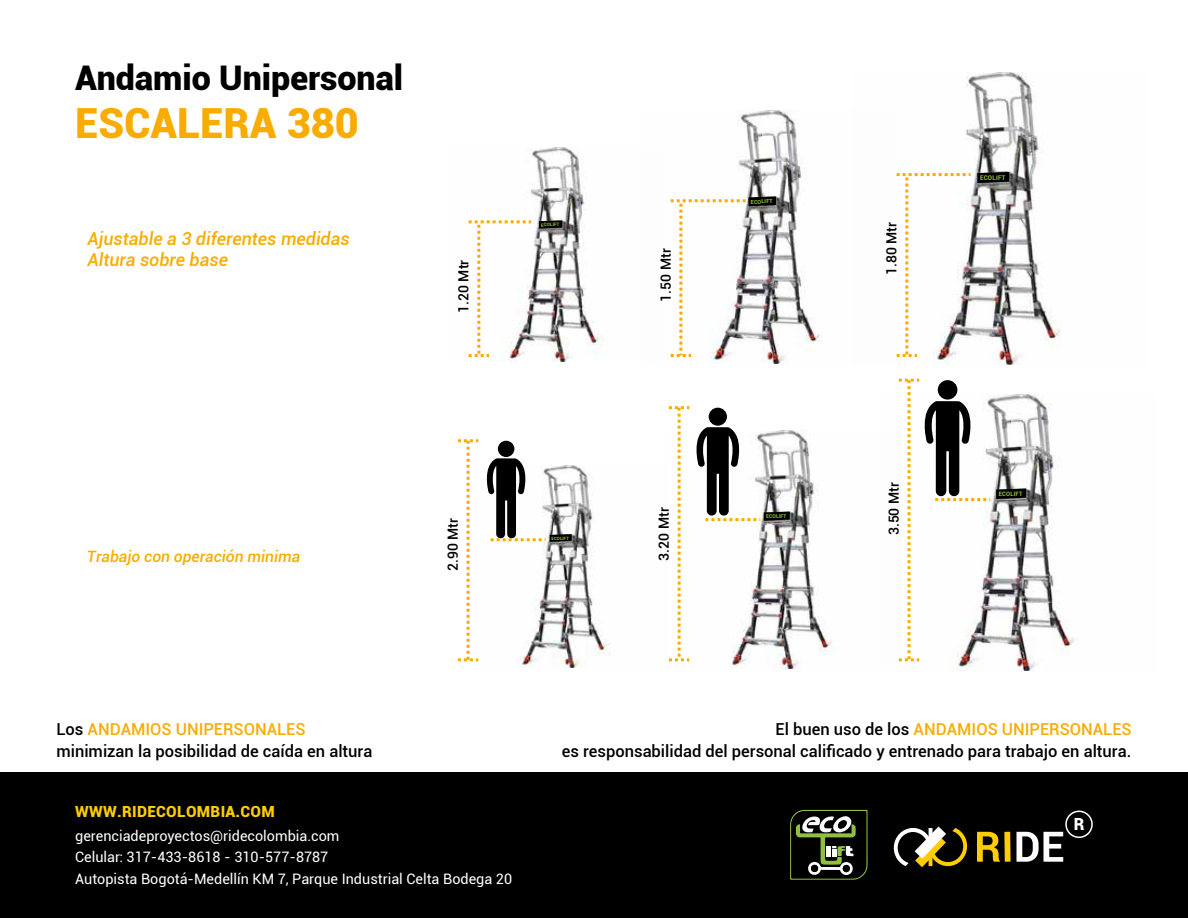
<style>
.page{position:relative;width:1188px;height:918px;background:#fff}
.page>*{position:absolute;margin:0;border:0;box-sizing:border-box;transform-origin:0 0}
.t1{font:900 41.55px "Roboto";color:#f9ac00}
.t2{font:900 34.05px "Roboto";color:#000}
.t3{font:italic 500 17.85px/21px "Roboto";color:#f9ac00}
.t4{font:900 16.8px "Roboto";color:#fff}
.t5{font:500 16.5px/21.9px "Roboto";color:#000}
.t6{font:italic 500 15.6px "Roboto";color:#f9ac00}
.t7{font:900 15.3px "Roboto";letter-spacing:.02em;color:#ffcd01}
.t8{font:14.4px/21.6px "Roboto";color:#fff}
.t9{font:500 13.95px "Roboto";color:#000}
.t10{font:700 6.3px "Roboto";color:#98ca3c}
.t11{font:700 6px "Roboto";color:#98ca3c}
.t12{font:700 5.4px "Roboto";color:#98ca3c}
.t13{font:700 5.1px "Roboto";color:#98ca3c}
.t14{font:700 4.65px "Roboto";color:#98ca3c}
.t15{font:700 4.35px "Roboto";color:#98ca3c}
.s1{color:#f9ac00}
</style>
<div class="page">
<div style="left:0;top:773px;width:1188px;height:145px;background:#000"></div>
<svg style="left:894px;top:827px;width:73px;height:40px"></svg>
<svg style="left:977px;top:832px;width:23px;height:30px"></svg>
<div style="left:1004px;top:832px;width:7px;height:30px;background:#ffcd01"></div>
<svg style="left:1017px;top:811px;width:76px;height:51px"></svg>
<svg style="left:790px;top:809px;width:78px;height:71px"></svg>
<img style="left:896px;top:72px;width:165px;height:293px">
<svg style="left:977px;top:172px;width:32px;height:11px"></svg>
<img style="left:670px;top:110px;width:151px;height:253px">
<img style="left:468px;top:147px;width:136px;height:215px">
<svg style="left:539px;top:220px;width:23px;height:9px"></svg>
<svg style="left:469px;top:220px;width:62px;height:137px"></svg>
<svg style="left:671px;top:196px;width:105px;height:161px"></svg>
<svg style="left:897px;top:173px;width:73px;height:184px"></svg>
<img style="left:901px;top:395px;width:174px;height:275px">
<svg style="left:996px;top:489px;width:30px;height:10px"></svg>
<img style="left:668px;top:430px;width:233px;height:239px">
<img style="left:465px;top:465px;width:144px;height:202px">
<svg style="left:458px;top:439px;width:114px;height:222px"></svg>
<svg style="left:669px;top:406px;width:121px;height:255px"></svg>
<svg style="left:899px;top:379px;width:91px;height:282px"></svg>
<h2 class="t2" style="left:75px;top:54px;width:329px">Andamio Unipersonal</h2>
<h1 class="t1" style="left:75px;top:94px;width:285px">ESCALERA 380</h1>
<p class="t3" style="left:87px;top:228px;width:264px">Ajustable a 3 diferentes medidas<br>Altura sobre base</p>
<p class="t6" style="left:87px;top:546px;width:215px">Trabajo con operación minima</p>
<p class="t14" style="left:541px;top:222px;width:20px;rotate:-1deg">ECOLIFT</p>
<p class="t9" style="left:454px;top:313px;width:55px;rotate:-90deg">1.20 Mtr</p>
<p class="t9" style="left:656px;top:302px;width:55px;rotate:-90deg">1.50 Mtr</p>
<p class="t9" style="left:443px;top:571px;width:55px;rotate:-90deg">2.90 Mtr</p>
<p class="t9" style="left:654px;top:561px;width:55px;rotate:-90deg">3.20 Mtr</p>
<p class="t15" style="left:552px;top:535px;width:19px;rotate:-1deg">ECOLIFT</p>
<p class="t12" style="left:751px;top:198px;width:23px;rotate:-1deg">ECOLIFT</p>
<p class="t13" style="left:766px;top:513px;width:22px;rotate:-1deg">ECOLIFT</p>
<p class="t9" style="left:882px;top:275px;width:55px;rotate:-90deg">1.80 Mtr</p>
<p class="t10" style="left:980px;top:174px;width:27px;rotate:-1deg">ECOLIFT</p>
<p class="t9" style="left:884px;top:535px;width:55px;rotate:-90deg">3.50 Mtr</p>
<p class="t11" style="left:999px;top:490px;width:25px;rotate:-1deg">ECOLIFT</p>
<p class="t5" style="left:56px;top:717px;width:317px">Los <span class="s1">ANDAMIOS UNIPERSONALES </span>minimizan la posibilidad de caída en altura</p>
<p class="t5" style="left:562px;top:717px;width:571px;text-align:right">El buen uso de los <span class="s1">ANDAMIOS UNIPERSONALES<br></span>es responsabilidad del personal calificado y entrenado para trabajo en altura.</p>
<p class="t7" style="left:75px;top:801px;width:201px">WWW.RIDECOLOMBIA.COM</p>
<p class="t8" style="left:75px;top:824px;width:438px">gerenciadeproyectos@ridecolombia.com<br>Celular: 317-433-8618 - 310-577-8787<br>Autopista Bogotá-Medellín KM 7, Parque Industrial Celta Bodega 20</p>
<p class="t4" style="left:1074px;top:812px;width:12px">R</p>
</div>
